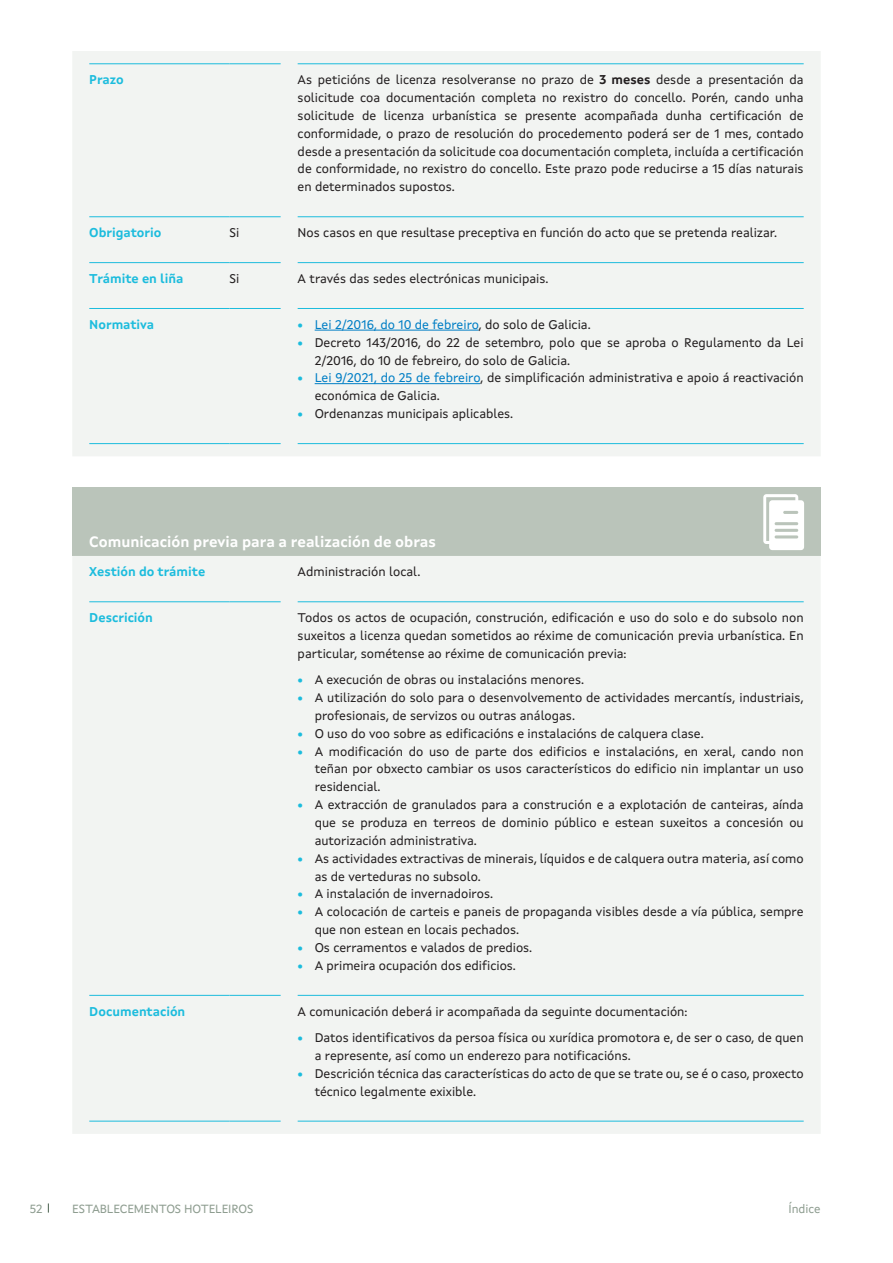
<style>
.page{position:relative;width:893px;height:1263px;background:#fff}
.page>*{position:absolute;margin:0;border:0;box-sizing:border-box;transform-origin:0 0}
._06_TEXTO_RECADRO_TABOA{font:700 15px "Xunta Sans";color:#fff}
.t1{font:12.75px/17.9px "Xunta Sans";color:#231f20}
.MAYUSCULAS_AZUL_TABOAS{font:700 12.75px "Xunta Sans";color:#1cbcdd}
.t2{font:12.75px "Xunta Sans";color:#007ec5}
.t3{font:12px "Xunta Sans";letter-spacing:-.01em;color:#8e9d90}
.s1{font-weight:700}
.s2{font-weight:700;color:#1cbcdd}
.s3{color:#231f20}
.s4{color:#007ec5}
</style>
<div class="page">
<div style="left:73px;top:51px;width:747px;height:405px;background:#f2f4f2"></div>
<hr style="left:89px;top:443px;width:141px;height:1px;background:#1cbcdd">
<hr style="left:230px;top:443px;width:51px;height:1px;background:#1cbcdd">
<hr style="left:298px;top:443px;width:506px;height:1px;background:#1cbcdd">
<hr style="left:298px;top:216px;width:506px;height:1px;background:#1cbcdd">
<hr style="left:298px;top:262px;width:506px;height:1px;background:#1cbcdd">
<hr style="left:298px;top:308px;width:506px;height:1px;background:#1cbcdd">
<hr style="left:89px;top:63px;width:141px;height:1px;background:#1cbcdd">
<hr style="left:230px;top:63px;width:51px;height:1px;background:#1cbcdd">
<hr style="left:298px;top:63px;width:506px;height:1px;background:#1cbcdd">
<hr style="left:89px;top:216px;width:141px;height:1px;background:#1cbcdd">
<hr style="left:230px;top:216px;width:51px;height:1px;background:#1cbcdd">
<hr style="left:89px;top:262px;width:141px;height:1px;background:#1cbcdd">
<hr style="left:230px;top:262px;width:51px;height:1px;background:#1cbcdd">
<hr style="left:89px;top:308px;width:141px;height:1px;background:#1cbcdd">
<hr style="left:230px;top:308px;width:51px;height:1px;background:#1cbcdd">
<hr style="left:315px;top:330px;width:164px;height:1px;background:#007ec5">
<hr style="left:315px;top:383px;width:165px;height:1px;background:#007ec5">
<div style="left:72px;top:488px;width:749px;height:68px;background:#bac4ba"></div>
<div style="left:73px;top:556px;width:747px;height:578px;background:#f2f4f2"></div>
<hr style="left:89px;top:601px;width:141px;height:1px;background:#1cbcdd">
<hr style="left:230px;top:601px;width:51px;height:1px;background:#1cbcdd">
<hr style="left:298px;top:601px;width:506px;height:1px;background:#1cbcdd">
<hr style="left:89px;top:995px;width:141px;height:1px;background:#1cbcdd">
<hr style="left:230px;top:995px;width:51px;height:1px;background:#1cbcdd">
<hr style="left:298px;top:995px;width:506px;height:1px;background:#1cbcdd">
<hr style="left:89px;top:1121px;width:141px;height:1px;background:#1cbcdd">
<hr style="left:230px;top:1121px;width:51px;height:1px;background:#1cbcdd">
<hr style="left:298px;top:1121px;width:506px;height:1px;background:#1cbcdd">
<svg style="left:763px;top:494px;width:41px;height:56px"></svg>
<p class="MAYUSCULAS_AZUL_TABOAS" style="left:89px;top:72px;width:36px">Prazo</p>
<p class="t1" style="left:298px;top:71px;width:508px;text-align:justify">As peticións de licenza resolveranse no prazo de <span class="s1">3 meses</span> desde a presentación da solicitude coa documentación completa no rexistro do concello. Porén, cando unha solicitude de licenza urbanística se presente acompañada dunha certificación de conformidade, o prazo de resolución do procedemento poderá ser de 1 mes, contado desde a presentación da solicitude coa documentación completa, incluída a certificación de conformidade, no rexistro do concello. Este prazo pode reducirse a 15 días naturais en determinados supostos.</p>
<p class="MAYUSCULAS_AZUL_TABOAS" style="left:89px;top:225px;width:74px">Obrigatorio</p>
<p class="t1" style="left:230px;top:224px;width:11px">Si</p>
<p class="t1" style="left:298px;top:224px;width:481px">Nos casos en que resultase preceptiva en función do acto que se pretenda realizar.</p>
<p class="MAYUSCULAS_AZUL_TABOAS" style="left:89px;top:271px;width:96px">Trámite en liña</p>
<p class="t1" style="left:230px;top:269px;width:11px">Si</p>
<p class="t1" style="left:298px;top:269px;width:252px">A través das sedes electrónicas municipais.</p>
<p class="MAYUSCULAS_AZUL_TABOAS" style="left:89px;top:317px;width:66px">Normativa</p>
<p class="t2" style="left:298px;top:317px;width:295px"><span class="s2">•</span> Lei 2/2016, do 10 de febreiro<span class="s3">, do solo de Galicia.</span></p>
<p class="t1" style="left:315px;top:333px;width:490px;text-indent:-17px"><span class="s2">•</span> Decreto 143/2016, do 22 de setembro, polo que se aproba o Regulamento da Lei<br>2/2016, do 10 de febreiro, do solo de Galicia.</p>
<p class="t1" style="left:315px;top:369px;width:490px;text-indent:-17px"><span class="s2">•</span> <span class="s4">Lei 9/2021, do 25 de febreiro</span>, de simplificación administrativa e apoio á reactivación económica de Galicia.</p>
<p class="t1" style="left:298px;top:405px;width:217px"><span class="s2">•</span> Ordenanzas municipais aplicables.</p>
<p class="_06_TEXTO_RECADRO_TABOA" style="left:89px;top:533px;width:348px">Comunicación previa para a realización de obras</p>
<p class="MAYUSCULAS_AZUL_TABOAS" style="left:89px;top:564px;width:117px">Xestión do trámite</p>
<p class="t1" style="left:298px;top:563px;width:124px">Administración local.</p>
<p class="MAYUSCULAS_AZUL_TABOAS" style="left:89px;top:610px;width:65px">Descrición</p>
<p class="t1" style="left:298px;top:609px;width:508px;text-align:justify">Todos os actos de ocupación, construción, edificación e uso do solo e do subsolo non suxeitos a licenza quedan sometidos ao réxime de comunicación previa urbanística. En particular, sométense ao réxime de comunicación previa:</p>
<p class="t1" style="left:298px;top:671px;width:288px"><span class="s2">•</span> A execución de obras ou instalacións menores.</p>
<p class="t1" style="left:315px;top:688px;width:491px;text-indent:-17px"><span class="s2">•</span> A utilización do solo para o desenvolvemento de actividades mercantís, industriais, profesionais, de servizos ou outras análogas.</p>
<p class="t1" style="left:298px;top:724px;width:408px"><span class="s2">•</span> O uso do voo sobre as edificacións e instalacións de calquera clase.</p>
<p class="t1" style="left:315px;top:742px;width:491px;text-align:justify;text-indent:-17px"><span class="s2">•</span> A modificación do uso de parte dos edificios e instalacións, en xeral, cando non teñan por obxecto cambiar os usos característicos do edificio nin implantar un uso residencial.</p>
<p class="t1" style="left:315px;top:796px;width:491px;text-align:justify;text-indent:-17px"><span class="s2">•</span> A extracción de granulados para a construción e a explotación de canteiras, aínda que se produza en terreos de dominio público e estean suxeitos a concesión ou autorización administrativa.</p>
<p class="t1" style="left:315px;top:849px;width:491px;text-indent:-17px"><span class="s2">•</span> As actividades extractivas de minerais, líquidos e de calquera outra materia, así como as de verteduras no subsolo.</p>
<p class="t1" style="left:298px;top:885px;width:197px"><span class="s2">•</span> A instalación de invernadoiros.</p>
<p class="t1" style="left:315px;top:903px;width:490px;text-indent:-17px"><span class="s2">•</span> A colocación de carteis e paneis de propaganda visibles desde a vía pública, sempre que non estean en locais pechados.</p>
<p class="t1" style="left:298px;top:938px;width:236px"><span class="s2">•</span> Os cerramentos e valados de predios.</p>
<p class="t1" style="left:298px;top:956px;width:220px"><span class="s2">•</span> A primeira ocupación dos edificios.</p>
<p class="MAYUSCULAS_AZUL_TABOAS" style="left:89px;top:1003px;width:98px">Documentación</p>
<p class="t1" style="left:298px;top:1002px;width:391px">A comunicación deberá ir acompañada da seguinte documentación:</p>
<p class="t1" style="left:315px;top:1028px;width:491px;text-indent:-17px"><span class="s2">•</span> Datos identificativos da persoa física ou xurídica promotora e, de ser o caso, de quen a represente, así como un enderezo para notificacións.</p>
<p class="t1" style="left:315px;top:1064px;width:490px;text-indent:-17px"><span class="s2">•</span> Descrición técnica das características do acto de que se trate ou, se é o caso, proxecto técnico legalmente exixible.</p>
<p class="t3" style="left:30px;top:1201px;width:14px">52</p>
<p class="t3" style="left:72px;top:1201px;width:183px">ESTABLECEMENTOS HOTELEIROS</p>
<p class="t3" style="left:788px;top:1201px;width:34px">Índice</p>
</div>
